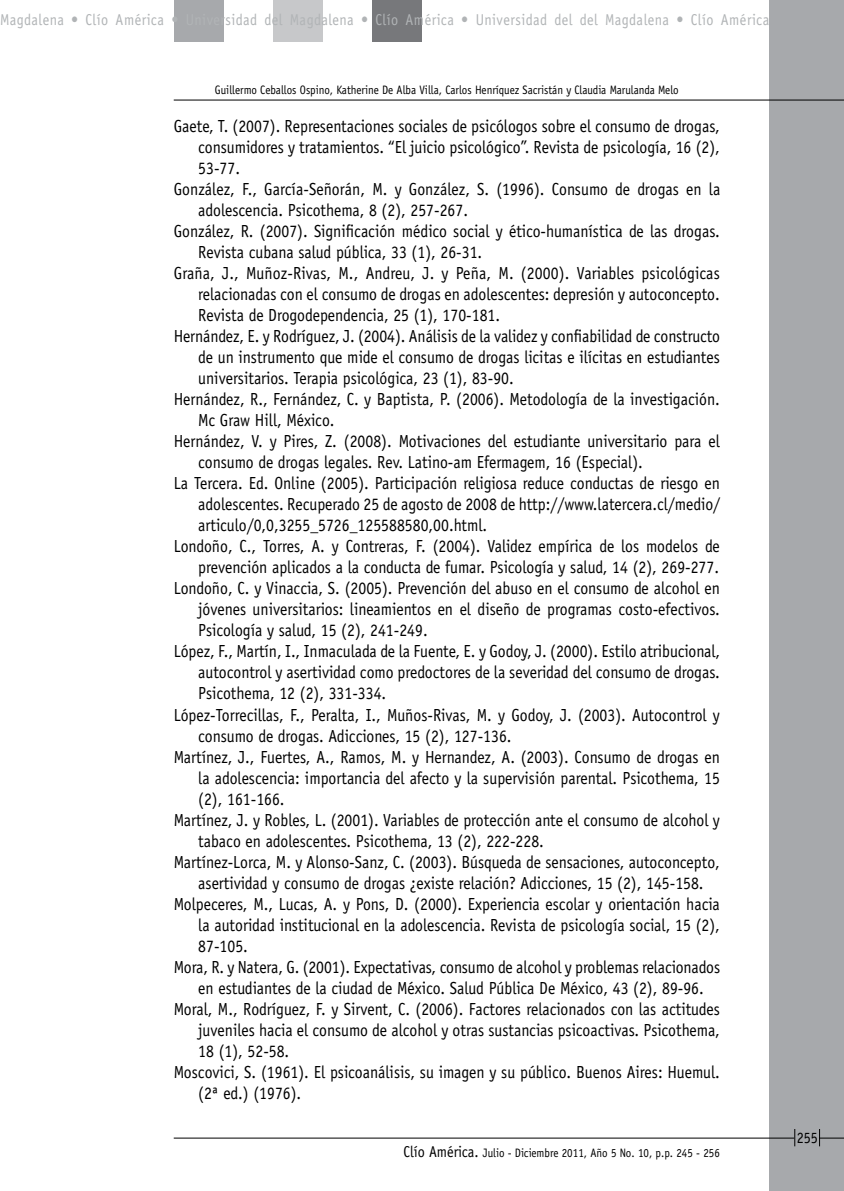
<style>
.page{position:relative;width:844px;height:1191px;background:#fff}
.page>*{position:absolute;margin:0;border:0;box-sizing:border-box;transform-origin:0 0}
.t1{font:17.5px "Officina Sans";color:#000;scale:.9 1}
.t2{font:15.75px "Officina Sans";letter-spacing:.035em;color:#b1b4b6;scale:.9 1}
.t3{font:15.75px "Officina Sans";color:#000;scale:.9 1}
.t4{font:12.25px "Officina Sans";color:#000;scale:.9 1}
.s1{font-size:15.75px}
</style>
<div class="page">
<div style="left:769px;top:0;width:74px;height:1191px;background:#a7a9ac"></div>
<div style="left:174px;top:0;width:49px;height:41px;background:#a7a9ac"></div>
<div style="left:372px;top:0;width:50px;height:41px;background:#77787b"></div>
<div style="left:273px;top:0;width:49px;height:41px;background:#c7c8ca"></div>
<hr style="left:174px;top:1137px;width:620px;height:1px;background:#000">
<svg style="left:794px;top:1129px;width:1px;height:17px"></svg>
<svg style="left:819px;top:1129px;width:24px;height:17px"></svg>
<hr style="left:174px;top:100px;width:669px;height:1px;background:#000">
<p class="t2" style="left:0;top:11px;width:856px">Magdalena • Clío América • Universidad del Magdalena • Clío América • Universidad del del Magdalena • Clío América</p>
<p class="t4" style="left:215px;top:82px;width:517px">Guillermo Ceballos Ospino, Katherine De Alba Villa, Carlos Henríquez Sacristán y Claudia Marulanda Melo</p>
<p class="t1" style="left:174px;top:116px;width:608px">Gaete, T. (2007). Representaciones sociales de psicólogos sobre el consumo de drogas,</p>
<p class="t1" style="left:198px;top:137px;width:581px">consumidores y tratamientos. “El juicio psicológico”. Revista de psicología, 16 (2),</p>
<p class="t1" style="left:198px;top:158px;width:48px">53-77.</p>
<p class="t1" style="left:174px;top:179px;width:608px">González, F., García-Señorán, M. y González, S. (1996). Consumo de drogas en la</p>
<p class="t1" style="left:198px;top:200px;width:301px">adolescencia. Psicothema, 8 (2), 257-267.</p>
<p class="t1" style="left:174px;top:221px;width:608px">González, R. (2007). Significación médico social y ético-humanística de las drogas.</p>
<p class="t1" style="left:198px;top:242px;width:317px">Revista cubana salud pública, 33 (1), 26-31.</p>
<p class="t1" style="left:174px;top:263px;width:608px">Graña, J., Muñoz-Rivas, M., Andreu, J. y Peña, M. (2000). Variables psicológicas</p>
<p class="t1" style="left:198px;top:284px;width:581px">relacionadas con el consumo de drogas en adolescentes: depresión y autoconcepto.</p>
<p class="t1" style="left:198px;top:305px;width:337px">Revista de Drogodependencia, 25 (1), 170-181.</p>
<p class="t1" style="left:174px;top:326px;width:608px">Hernández, E. y Rodríguez, J. (2004). Análisis de la validez y confiabilidad de constructo</p>
<p class="t1" style="left:198px;top:347px;width:581px">de un instrumento que mide el consumo de drogas licitas e ilícitas en estudiantes</p>
<p class="t1" style="left:198px;top:368px;width:352px">universitarios. Terapia psicológica, 23 (1), 83-90.</p>
<p class="t1" style="left:174px;top:389px;width:608px">Hernández, R., Fernández, C. y Baptista, P. (2006). Metodología de la investigación.</p>
<p class="t1" style="left:198px;top:410px;width:153px">Mc Graw Hill, México.</p>
<p class="t1" style="left:174px;top:431px;width:608px">Hernández, V. y Pires, Z. (2008). Motivaciones del estudiante universitario para el</p>
<p class="t1" style="left:198px;top:452px;width:495px">consumo de drogas legales. Rev. Latino-am Efermagem, 16 (Especial).</p>
<p class="t1" style="left:174px;top:473px;width:608px">La Tercera. Ed. Online (2005). Participación religiosa reduce conductas de riesgo en</p>
<p class="t1" style="left:198px;top:494px;width:581px">adolescentes. Recuperado 25 de agosto de 2008 de http://www.latercera.cl/medio/</p>
<p class="t1" style="left:198px;top:515px;width:322px">articulo/0,0,3255_5726_125588580,00.html.</p>
<p class="t1" style="left:174px;top:536px;width:608px">Londoño, C., Torres, A. y Contreras, F. (2004). Validez empírica de los modelos de</p>
<p class="t1" style="left:198px;top:557px;width:580px">prevención aplicados a la conducta de fumar. Psicología y salud, 14 (2), 269-277.</p>
<p class="t1" style="left:174px;top:578px;width:608px">Londoño, C. y Vinaccia, S. (2005). Prevención del abuso en el consumo de alcohol en</p>
<p class="t1" style="left:198px;top:599px;width:581px">jóvenes universitarios: lineamientos en el diseño de programas costo-efectivos.</p>
<p class="t1" style="left:198px;top:620px;width:256px">Psicología y salud, 15 (2), 241-249.</p>
<p class="t1" style="left:174px;top:641px;width:608px">López, F., Martín, I., Inmaculada de la Fuente, E. y Godoy, J. (2000). Estilo atribucional,</p>
<p class="t1" style="left:198px;top:662px;width:581px">autocontrol y asertividad como predoctores de la severidad del consumo de drogas.</p>
<p class="t1" style="left:198px;top:683px;width:210px">Psicothema, 12 (2), 331-334.</p>
<p class="t1" style="left:174px;top:704px;width:608px">López-Torrecillas, F., Peralta, I., Muños-Rivas, M. y Godoy, J. (2003). Autocontrol y</p>
<p class="t1" style="left:198px;top:725px;width:349px">consumo de drogas. Adicciones, 15 (2), 127-136.</p>
<p class="t1" style="left:174px;top:746px;width:608px">Martínez, J., Fuertes, A., Ramos, M. y Hernandez, A. (2003). Consumo de drogas en</p>
<p class="t1" style="left:198px;top:767px;width:581px">la adolescencia: importancia del afecto y la supervisión parental. Psicothema, 15</p>
<p class="t1" style="left:198px;top:788px;width:97px">(2), 161-166.</p>
<p class="t1" style="left:174px;top:809px;width:608px">Martínez, J. y Robles, L. (2001). Variables de protección ante el consumo de alcohol y</p>
<p class="t1" style="left:198px;top:830px;width:385px">tabaco en adolescentes. Psicothema, 13 (2), 222-228.</p>
<p class="t1" style="left:174px;top:851px;width:608px">Martínez-Lorca, M. y Alonso-Sanz, C. (2003). Búsqueda de sensaciones, autoconcepto,</p>
<p class="t1" style="left:198px;top:872px;width:563px">asertividad y consumo de drogas ¿existe relación? Adicciones, 15 (2), 145-158.</p>
<p class="t1" style="left:174px;top:893px;width:608px">Molpeceres, M., Lucas, A. y Pons, D. (2000). Experiencia escolar y orientación hacia</p>
<p class="t1" style="left:198px;top:914px;width:581px">la autoridad institucional en la adolescencia. Revista de psicología social, 15 (2),</p>
<p class="t1" style="left:198px;top:935px;width:57px">87-105.</p>
<p class="t1" style="left:174px;top:956px;width:608px">Mora, R. y Natera, G. (2001). Expectativas, consumo de alcohol y problemas relacionados</p>
<p class="t1" style="left:198px;top:977px;width:563px">en estudiantes de la ciudad de México. Salud Pública De México, 43 (2), 89-96.</p>
<p class="t1" style="left:174px;top:998px;width:608px">Moral, M., Rodríguez, F. y Sirvent, C. (2006). Factores relacionados con las actitudes</p>
<p class="t1" style="left:198px;top:1019px;width:581px">juveniles hacia el consumo de alcohol y otras sustancias psicoactivas. Psicothema,</p>
<p class="t1" style="left:198px;top:1040px;width:103px">18 (1), 52-58.</p>
<p class="t1" style="left:174px;top:1061px;width:608px">Moscovici, S. (1961). El psicoanálisis, su imagen y su público. Buenos Aires: Huemul.</p>
<p class="t1" style="left:198px;top:1082px;width:116px">(2ª ed.) (1976).</p>
<p class="t4" style="left:403px;top:1145px;width:353px"><span class="s1">Clío América.</span> Julio - Diciembre 2011, Año 5 No. 10, p.p. 245 - 256</p>
<p class="t3" style="left:796px;top:1128px;width:25px">255</p>
</div>
